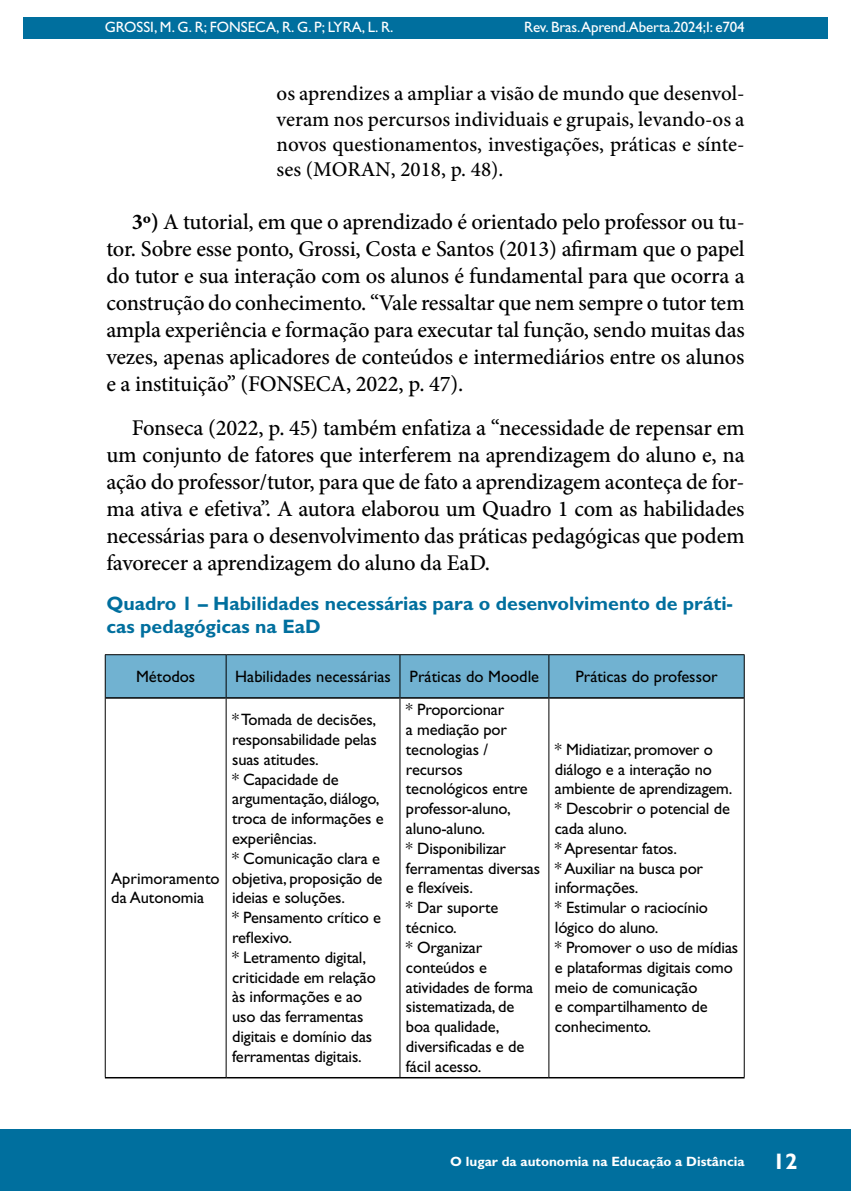
<style>
.page{position:relative;width:851px;height:1191px;background:#fff}
.page>*{position:absolute;margin:0;border:0;box-sizing:border-box;transform-origin:0 0}
.t1{font:500 22.5px/27px "Minion Pro";letter-spacing:-.01em;color:#000;text-align:justify}
.t2{font:500 21px/25.2px "Minion Pro";color:#000;text-align:justify}
.t3{font:700 19.5px/23.4px "Gill Sans Std";color:#006f9e}
.t4{font:16.5px/19.8px "Gill Sans Std";letter-spacing:-.01em;color:#000}
.t5{font:15px "Gill Sans Std";letter-spacing:-.01em;color:#fff}
.t6{font:700 13.5px "Gill Sans Std";color:#fff}
.s1{font-weight:700}
.s2{font-size:22.5px}
</style>
<div class="page">
<hr style="left:104px;top:0;width:1px;height:467px;background:#006f9e">
<div style="left:23px;top:17px;width:804px;height:21px;background:#006f9e"></div>
<div style="left:0;top:1129px;width:850px;height:62px;background:#006f9e"></div>
<div style="left:106px;top:655px;width:637px;height:42px;background:#71b2d1"></div>
<hr style="left:106px;top:697px;width:120px;height:1px;background:#000">
<hr style="left:226px;top:697px;width:173px;height:1px;background:#000">
<hr style="left:400px;top:697px;width:148px;height:1px;background:#000">
<hr style="left:549px;top:697px;width:194px;height:1px;background:#000">
<hr style="left:105px;top:1077px;width:121px;height:1px;background:#000">
<hr style="left:226px;top:1077px;width:174px;height:1px;background:#000">
<hr style="left:400px;top:1077px;width:149px;height:1px;background:#000">
<hr style="left:549px;top:1077px;width:195px;height:1px;background:#000">
<hr style="left:105px;top:654px;width:121px;height:1px;background:#000">
<hr style="left:105px;top:655px;width:1px;height:43px;background:#000">
<hr style="left:226px;top:654px;width:174px;height:1px;background:#000">
<hr style="left:226px;top:655px;width:1px;height:43px;background:#000">
<hr style="left:400px;top:654px;width:149px;height:1px;background:#000">
<hr style="left:399px;top:655px;width:1px;height:43px;background:#000">
<hr style="left:549px;top:654px;width:195px;height:1px;background:#000">
<hr style="left:548px;top:655px;width:1px;height:43px;background:#000">
<hr style="left:743px;top:655px;width:1px;height:43px;background:#000">
<hr style="left:105px;top:698px;width:1px;height:379px;background:#000">
<hr style="left:226px;top:698px;width:1px;height:379px;background:#000">
<hr style="left:399px;top:698px;width:1px;height:379px;background:#000">
<hr style="left:548px;top:698px;width:1px;height:379px;background:#000">
<hr style="left:743px;top:698px;width:1px;height:379px;background:#000">
<p class="t5" style="left:105px;top:18px;width:290px">GROSSI, M. G. R; FONSECA, R. G. P; LYRA, L. R.</p>
<p class="t5" style="left:524px;top:18px;width:222px">Rev. Bras.Aprend.Aberta.2024;I: e704</p>
<p class="t2" style="left:276px;top:81px;width:469px">os aprendizes a ampliar a visão de mundo que desenvol&shy;veram nos percursos individuais e grupais, levando-os a novos questionamentos, investigações, práticas e sínte&shy;ses (MORAN, 2018, p. 48).</p>
<p class="t1" style="left:106px;top:208px;width:639px;text-indent:26px"><span class="s1">3º)</span> A tutorial, em que o aprendizado é orientado pelo professor ou tu&shy;tor. Sobre esse ponto, Grossi, Costa e Santos (2013) afirmam que o papel do tutor e sua interação com os alunos é fundamental para que ocorra a construção do conhecimento. “Vale ressaltar que nem sempre o tutor tem ampla experiência e formação para executar tal função, sendo muitas das vezes, apenas aplicadores de conteúdos e intermediários entre os alunos e a instituição” (FONSECA, 2022, p. 47).</p>
<p class="t1" style="left:106px;top:414px;width:639px;text-indent:26px">Fonseca (2022, p. 45) também enfatiza a “necessidade de repensar em um conjunto de fatores que interferem na aprendizagem do aluno e, na ação do professor/tutor, para que de fato a aprendizagem aconteça de for&shy;ma ativa e efetiva”. A autora elaborou um Quadro 1 com as habilidades necessárias para o desenvolvimento das práticas pedagógicas que podem favorecer a aprendizagem do aluno da EaD.</p>
<p class="t3" style="left:106px;top:592px;width:628px">Quadro 1 – Habilidades necessárias para o desenvolvimento de práti&shy;cas pedagógicas na EaD</p>
<p class="t4" style="left:136px;top:666px;width:61px">Métodos</p>
<p class="t4" style="left:235px;top:666px;width:305px">Habilidades necessárias Práticas do Moodle</p>
<p class="t4" style="left:575px;top:666px;width:144px">Práticas do professor</p>
<p class="t4" style="left:111px;top:868px;width:110px">Aprimoramento da Autonomia</p>
<p class="t4" style="left:232px;top:709px;width:153px">* Tomada de decisões, responsabilidade pelas suas atitudes.<br>* Capacidade de argumentação, diálogo, troca de informações e experiências.<br>* Comunicação clara e objetiva, proposição de ideias e soluções.<br>* Pensamento crítico e reflexivo.<br>* Letramento digital, criticidade em relação às informações e ao uso das ferramentas digitais e domínio das ferramentas digitais.</p>
<p class="t4" style="left:406px;top:700px;width:136px">* Proporcionar<br>a mediação por tecnologias / recursos tecnológicos entre professor-aluno, aluno-aluno.<br>* Disponibilizar ferramentas diversas e flexíveis.<br>* Dar suporte técnico.<br>* Organizar conteúdos e atividades de forma sistematizada, de boa qualidade, diversificadas e de fácil acesso.</p>
<p class="t4" style="left:555px;top:739px;width:185px">* Midiatizar, promover o diálogo e a interação no ambiente de aprendizagem. * Descobrir o potencial de cada aluno.<br>* Apresentar fatos.<br>* Auxiliar na busca por informações.<br>* Estimular o raciocínio lógico do aluno.<br>* Promover o uso de mídias e plataformas digitais como meio de comunicação<br>e compartilhamento de conhecimento.</p>
<p class="t6" style="left:450px;top:1153px;width:349px">O lugar da autonomia na Educação a Distância <span class="s2">12</span></p>
</div>
